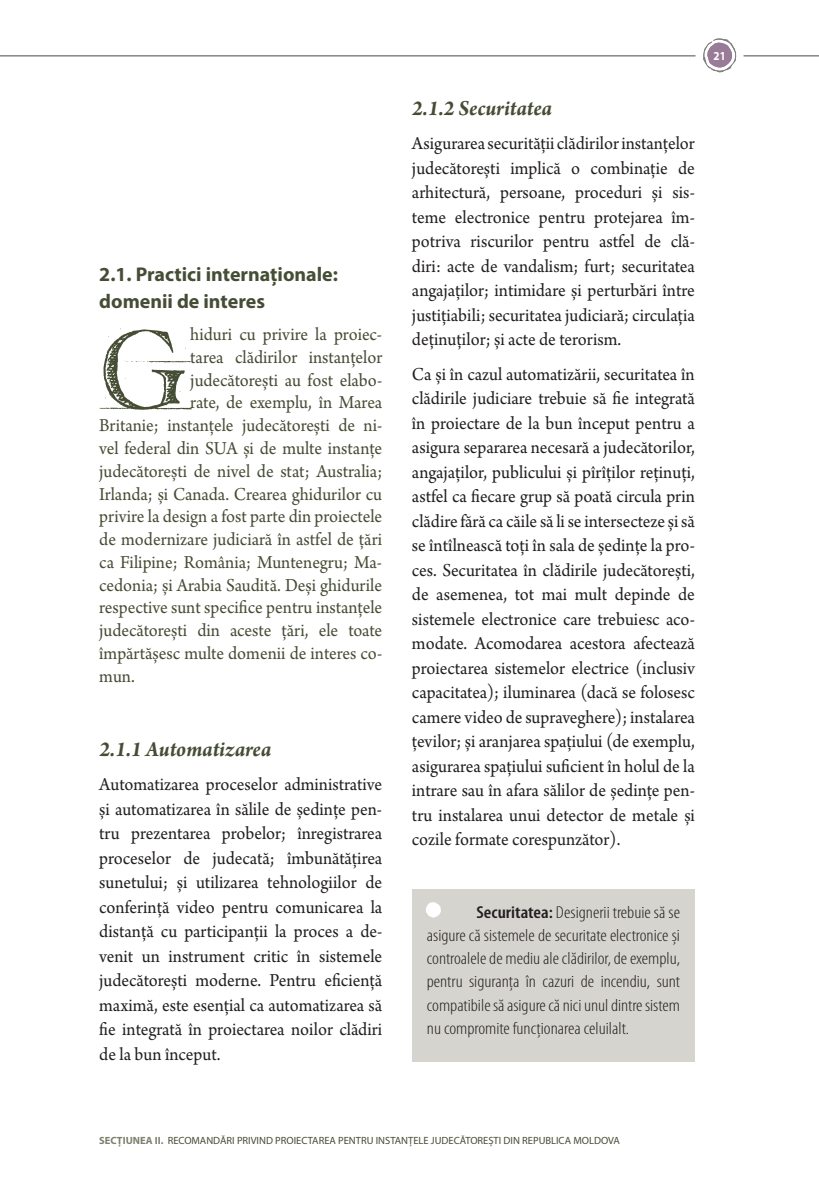
<style>
.page{position:relative;width:819px;height:1191px;background:#fff}
.page>*{position:absolute;margin:0;border:0;box-sizing:border-box;transform-origin:0 0}
.t1{font:94.5px "handwriting draft free version";color:#464d35;scale:.95 1}
.t2{font:italic 700 22.75px "Arno Pro";letter-spacing:-.005em;color:#464d35;scale:.95 1}
.t3{font:700 19.95px/26.2px "Myriad Pro";color:#464d35}
.t4{font:19.25px/24.5px "Arno Pro";color:#231f20;text-align:justify;scale:.95 1}
.t5{font:19.25px "Arno Pro";color:#464d35;scale:.95 1}
.t6{font:300 condensed 17.32px/23.1px "Myriad Pro";color:#231f20;text-align:justify;scale:1.11 1}
.t7{font:700 12.25px "Myriad Pro";color:#fff;scale:.9 1}
.t8{font:10.5px "Myriad Pro";color:#464d35}
.s1{font-weight:600}
.s2{font-weight:700;color:#80806f}
</style>
<div class="page">
<hr style="left:743px;top:55px;width:76px;height:1px;background:#807f83">
<hr style="left:0;top:55px;width:695px;height:1px;background:#807f83">
<svg style="left:703px;top:38px;width:33px;height:34px"></svg>
<div style="left:412px;top:888px;width:282px;height:173px;background:#d5d4ce"></div>
<svg style="left:426px;top:902px;width:15px;height:15px"></svg>
<p class="t3" style="left:99px;top:263px;width:240px">2.1. Practici internaționale: domenii de interes</p>
<h1 class="t1" style="left:97px;top:329px;width:99px">G</h1>
<p class="t5" style="left:190px;top:326px;width:203px">hiduri cu privire la proiec-</p>
<p class="t5" style="left:190px;top:349px;width:203px">tarea clădirilor instanțelor</p>
<p class="t5" style="left:190px;top:371px;width:203px">judecătorești au fost elabo-</p>
<p class="t5" style="left:190px;top:394px;width:203px">rate, de exemplu, în Marea</p>
<p class="t5" style="left:99px;top:417px;width:299px">Britanie; instanțele judecătorești de ni-</p>
<p class="t5" style="left:99px;top:440px;width:299px">vel federal din SUA și de multe instanțe</p>
<p class="t5" style="left:99px;top:462px;width:299px">judecătorești de nivel de stat; Australia;</p>
<p class="t5" style="left:99px;top:485px;width:299px">Irlanda; și Canada. Crearea ghidurilor cu</p>
<p class="t5" style="left:99px;top:508px;width:299px">privire la design a fost parte din proiectele</p>
<p class="t5" style="left:99px;top:531px;width:299px">de modernizare judiciară în astfel de țări</p>
<p class="t5" style="left:99px;top:553px;width:299px">ca Filipine; România; Muntenegru; Ma-</p>
<p class="t5" style="left:99px;top:576px;width:299px">cedonia; și Arabia Saudită. Deși ghidurile</p>
<p class="t5" style="left:99px;top:599px;width:299px">respective sunt specifice pentru instanțele</p>
<p class="t5" style="left:99px;top:622px;width:299px">judecătorești din aceste țări, ele toate</p>
<p class="t5" style="left:99px;top:644px;width:299px">împărtășesc multe domenii de interes co-</p>
<p class="t5" style="left:99px;top:667px;width:39px">mun.</p>
<p class="t2" style="left:99px;top:739px;width:182px">2.1.1 Automatizarea</p>
<p class="t4" style="left:99px;top:773px;width:299px">Automatizarea proceselor administrative și automatizarea în sălile de ședințe pen&shy;tru prezentarea probelor; înregistrarea proceselor de judecată; îmbunătățirea sunetului; și utilizarea tehnologiilor de conferință video pentru comunicarea la distanță cu participanții la proces a de&shy;venit un instrument critic în sistemele judecătorești moderne. Pentru eficiență maximă, este esențial ca automatizarea să fie integrată în proiectarea noilor clădiri de la bun început.</p>
<p class="t2" style="left:412px;top:98px;width:149px">2.1.2 Securitatea</p>
<p class="t4" style="left:412px;top:132px;width:299px">Asigurarea securității clădirilor instanțelor judecătorești implică o combinație de arhitectură, persoane, proceduri și sis&shy;teme electronice pentru protejarea îm&shy;potriva riscurilor pentru astfel de clă&shy;diri: acte de vandalism; furt; securitatea angajaților; intimidare și perturbări între justițiabili; securitatea judiciară; circulația deținuților; și acte de terorism.</p>
<p class="t4" style="left:412px;top:362px;width:299px">Ca și în cazul automatizării, securitatea în clădirile judiciare trebuie să fie integrată în proiectare de la bun început pentru a asigura separarea necesară a judecătorilor, angajaților, publicului și pîrîților reținuți, astfel ca fiecare grup să poată circula prin clădire fără ca căile să li se intersecteze și să se întîlnească toți în sala de ședințe la pro&shy;ces. Securitatea în clădirile judecătorești, de asemenea, tot mai mult depinde de sistemele electronice care trebuiesc aco&shy;modate. Acomodarea acestora afectează proiectarea sistemelor electrice (inclusiv capacitatea); iluminarea (dacă se folosesc camere video de supraveghere); instalarea țevilor; și aranjarea spațiului (de exemplu, asigurarea spațiului suficient în holul de la intrare sau în afara sălilor de ședințe pen&shy;tru instalarea unui detector de metale și cozile formate corespunzător).</p>
<p class="t7" style="left:713px;top:51px;width:15px">21</p>
<p class="t6" style="left:427px;top:902px;width:230px;text-indent:50px"><span class="s1">Securitatea:</span> Designerii trebuie să se asigure că sistemele de securitate electronice și controalele de mediu ale clădirilor, de exemplu, pentru siguranţa în cazuri de incendiu, sunt compatibile să asigure că nici unul dintre sistem nu compromite funcţionarea celuilalt.</p>
<p class="t8" style="left:99px;top:1136px;width:522px"><span class="s2">SECȚIUNEA II.</span> RECOMANDĂRI PRIVIND PROIECTAREA PENTRU INSTANȚELE JUDECĂTOREȘTI DIN REPUBLICA MOLDOVA</p>
</div>
